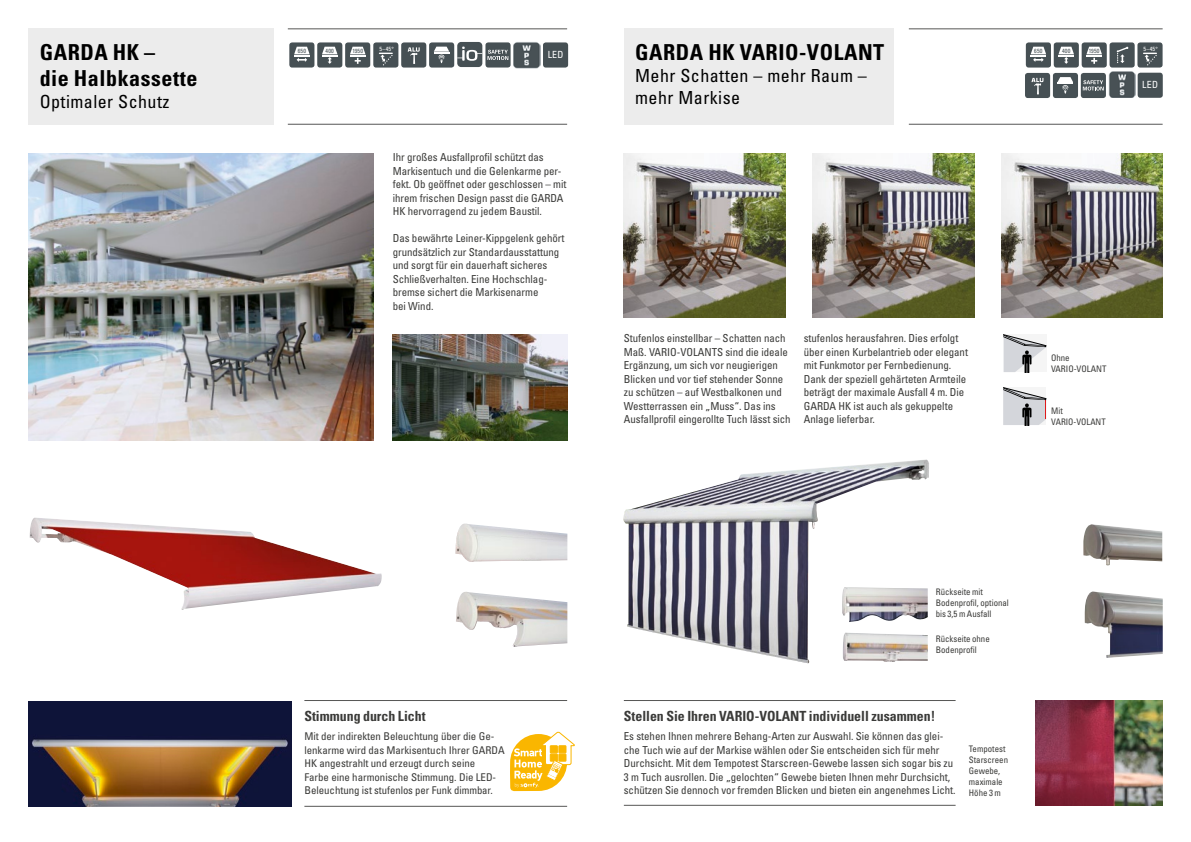
<style>
.page{position:relative;width:1191px;height:842px;background:#fff}
.page>*{position:absolute;margin:0;border:0;box-sizing:border-box;transform-origin:0 0}
.t1{font:700 condensed 22px/26.6px "Univers LT Std";letter-spacing:.025em;color:#000}
.t2{font:condensed 18px/22px "Univers LT Std";letter-spacing:.025em;color:#000}
.t3{font:700 condensed 14px "Univers LT Std";color:#3a3a38}
.t4{font:condensed 11px/13.5px "Univers LT Std";letter-spacing:-.005em;color:#3a3a38}
.t5{font:condensed 10.7px/13.5px "Univers LT Std";letter-spacing:-.005em;color:#3a3a38}
.t6{font:condensed 9.8px "Univers LT Std";letter-spacing:.025em;color:#fff}
.t7{font:condensed 9px/11px "Univers LT Std";color:#3a3a38}
.t8{font:condensed 9px/11px "Univers LT Std";color:#3a3a38;scale:.96 1}
.t9{font:condensed 6px "Univers LT Std";letter-spacing:.025em;color:#465054}
.t10{font:condensed 6px "Univers LT Std";color:#fff}
</style>
<div class="page">
<div style="left:457px;top:42px;width:25px;height:25px;background:#465054;border-radius:4px"></div>
<img style="left:28px;top:153px;width:345px;height:288px">
<img style="left:393px;top:334px;width:174px;height:107px">
<div style="left:289px;top:42px;width:25px;height:26px;background:#465054;border-radius:3px"></div>
<svg style="left:294px;top:47px;width:16px;height:15px"></svg>
<div style="left:317px;top:42px;width:25px;height:26px;background:#465054;border-radius:3px"></div>
<svg style="left:322px;top:47px;width:15px;height:17px"></svg>
<div style="left:345px;top:42px;width:25px;height:26px;background:#465054;border-radius:3px"></div>
<svg style="left:350px;top:47px;width:15px;height:17px"></svg>
<div style="left:373px;top:42px;width:25px;height:26px;background:#465054;border-radius:3px"></div>
<svg style="left:379px;top:53px;width:14px;height:12px"></svg>
<div style="left:401px;top:42px;width:25px;height:26px;background:#465054;border-radius:3px"></div>
<svg style="left:407px;top:47px;width:13px;height:17px"></svg>
<div style="left:429px;top:42px;width:25px;height:26px;background:#465054;border-radius:3px"></div>
<svg style="left:434px;top:47px;width:15px;height:16px"></svg>
<img style="left:29px;top:517px;width:353px;height:93px">
<img style="left:455px;top:524px;width:112px;height:38px">
<img style="left:456px;top:592px;width:111px;height:55px">
<img style="left:623px;top:459px;width:306px;height:204px">
<img style="left:624px;top:153px;width:161px;height:165px">
<img style="left:812px;top:153px;width:162px;height:165px">
<img style="left:1001px;top:153px;width:162px;height:165px">
<img style="left:1083px;top:524px;width:79px;height:42px">
<img style="left:1084px;top:591px;width:78px;height:67px">
<div style="left:1025px;top:42px;width:26px;height:26px;background:#465054;border-radius:3px"></div>
<svg style="left:1030px;top:47px;width:16px;height:15px"></svg>
<div style="left:1053px;top:42px;width:25px;height:26px;background:#465054;border-radius:3px"></div>
<svg style="left:1058px;top:47px;width:16px;height:17px"></svg>
<div style="left:1081px;top:42px;width:25px;height:26px;background:#465054;border-radius:3px"></div>
<svg style="left:1086px;top:47px;width:16px;height:17px"></svg>
<div style="left:1137px;top:42px;width:25px;height:26px;background:#465054;border-radius:3px"></div>
<svg style="left:1143px;top:53px;width:14px;height:12px"></svg>
<div style="left:1025px;top:73px;width:25px;height:25px;background:#465054;border-radius:3px"></div>
<svg style="left:1031px;top:78px;width:12px;height:16px"></svg>
<div style="left:1053px;top:73px;width:25px;height:25px;background:#465054;border-radius:3px"></div>
<svg style="left:1057px;top:77px;width:16px;height:17px"></svg>
<div style="left:1080px;top:73px;width:26px;height:25px;background:#465054;border-radius:3px"></div>
<svg style="left:1082px;top:80px;width:21px;height:11px"></svg>
<div style="left:1109px;top:42px;width:25px;height:26px;background:#465054;border-radius:3px"></div>
<svg style="left:1116px;top:47px;width:12px;height:16px"></svg>
<img style="left:842px;top:633px;width:85px;height:29px">
<img style="left:842px;top:587px;width:85px;height:35px">
<div style="left:28px;top:28px;width:245px;height:97px;background:#ececec"></div>
<hr style="left:288px;top:28px;width:279px;height:1px;background:#565655">
<hr style="left:288px;top:124px;width:279px;height:1px;background:#565655">
<div style="left:624px;top:28px;width:269px;height:97px;background:#ececec"></div>
<hr style="left:909px;top:28px;width:253px;height:1px;background:#565655">
<hr style="left:909px;top:124px;width:253px;height:1px;background:#565655">
<svg style="left:1003px;top:334px;width:43px;height:38px"></svg>
<svg style="left:1003px;top:387px;width:43px;height:38px;background:#bbbabd"></svg>
<img style="left:1035px;top:700px;width:127px;height:106px">
<img style="left:28px;top:701px;width:263px;height:106px">
<hr style="left:304px;top:700px;width:263px;height:1px;background:#565655">
<hr style="left:304px;top:806px;width:263px;height:1px;background:#565655">
<hr style="left:624px;top:805px;width:331px;height:1px;background:#565655">
<hr style="left:624px;top:700px;width:331px;height:1px;background:#565655">
<svg style="left:510px;top:732px;width:65px;height:59px"></svg>
<div style="left:485px;top:42px;width:25px;height:26px;background:#465054;border-radius:3px"></div>
<svg style="left:462px;top:47px;width:46px;height:16px"></svg>
<div style="left:543px;top:42px;width:25px;height:26px;background:#465054;border-radius:3px"></div>
<div style="left:1137px;top:73px;width:25px;height:25px;background:#465054;border-radius:3px"></div>
<img style="left:514px;top:42px;width:27px;height:26px">
<img style="left:1108px;top:72px;width:27px;height:26px">
<h1 class="t1" style="left:40px;top:39px;width:159px">GARDA HK –<br>die Halbkassette</h1>
<h2 class="t2" style="left:40px;top:91px;width:131px">Optimaler Schutz</h2>
<p class="t9" style="left:298px;top:47px;width:10px">650</p>
<p class="t9" style="left:325px;top:47px;width:10px">400</p>
<p class="t9" style="left:352px;top:47px;width:12px">1950</p>
<p class="t10" style="left:379px;top:45px;width:16px">5–45°</p>
<p class="t6" style="left:547px;top:48px;width:17px">LED</p>
<p class="t4" style="left:393px;top:150px;width:175px">Ihr großes Ausfallprofil schützt das Markisentuch und die Gelenkarme per&shy;fekt. Ob geöffnet oder geschlossen – mit ihrem frischen Design passt die GARDA HK hervorragend zu jedem Baustil.</p>
<p class="t4" style="left:393px;top:231px;width:173px">Das bewährte Leiner-Kippgelenk gehört grundsätzlich zur Standardausstattung und sorgt für ein dauerhaft sicheres Schließverhalten. Eine Hochschlag&shy;bremse sichert die Markisenarme<br>bei Wind.</p>
<h1 class="t1" style="left:635px;top:39px;width:251px">GARDA HK VARIO-VOLANT</h1>
<h2 class="t2" style="left:635px;top:64px;width:233px">Mehr Schatten – mehr Raum – mehr Markise</h2>
<p class="t4" style="left:624px;top:332px;width:168px">Stufenlos einstellbar – Schatten nach Maß. VARIO-VOLANTS sind die ideale Ergänzung, um sich vor neugierigen Blicken und vor tief stehender Sonne zu schützen – auf Westbalkonen und Westterrassen ein „Muss“. Das ins Ausfallprofil eingerollte Tuch lässt sich</p>
<p class="t4" style="left:804px;top:332px;width:166px">stufenlos herausfahren. Dies erfolgt über einen Kurbelantrieb oder elegant mit Funkmotor per Fernbedienung.<br>Dank der speziell gehärteten Armteile beträgt der maximale Ausfall 4 m. Die GARDA HK ist auch als gekuppelte Anlage lieferbar.</p>
<p class="t9" style="left:1034px;top:47px;width:10px">650</p>
<p class="t9" style="left:1062px;top:47px;width:10px">400</p>
<p class="t9" style="left:1089px;top:47px;width:12px">1950</p>
<p class="t10" style="left:1143px;top:45px;width:16px">5–45°</p>
<p class="t6" style="left:1142px;top:78px;width:17px">LED</p>
<p class="t7" style="left:1051px;top:352px;width:57px">Ohne<br>VARIO-VOLANT</p>
<p class="t8" style="left:1051px;top:405px;width:58px">Mit<br>VARIO-VOLANT</p>
<p class="t3" style="left:304px;top:707px;width:123px">Stimmung durch Licht</p>
<p class="t5" style="left:304px;top:730px;width:202px">Mit der indirekten Beleuchtung über die Ge&shy;lenkarme wird das Markisentuch Ihrer GARDA HK angestrahlt und erzeugt durch seine<br>Farbe eine harmonische Stimmung. Die LED-Beleuchtung ist stufenlos per Funk dimmbar.</p>
<p class="t7" style="left:935px;top:586px;width:75px">Rückseite mit<br>Bodenprofil, optional bis 3,5 m Ausfall</p>
<p class="t7" style="left:935px;top:633px;width:55px">Rückseite ohne<br>Bodenprofil</p>
<p class="t3" style="left:624px;top:707px;width:313px">Stellen Sie Ihren VARIO-VOLANT individuell zusammen!</p>
<p class="t4" style="left:624px;top:729px;width:333px">Es stehen Ihnen mehrere Behang-Arten zur Auswahl. Sie können das glei&shy;che Tuch wie auf der Markise wählen oder Sie entscheiden sich für mehr Durchsicht. Mit dem Tempotest Starscreen-Gewebe lassen sich sogar bis zu 3 m Tuch ausrollen. Die „gelochten“ Gewebe bieten Ihnen mehr Durchsicht, schützen Sie dennoch vor fremden Blicken und bieten ein angenehmes Licht.</p>
<p class="t7" style="left:969px;top:743px;width:41px">Tempotest<br>Starscreen<br>Gewebe, maximale<br>Höhe 3 m</p>
</div>
